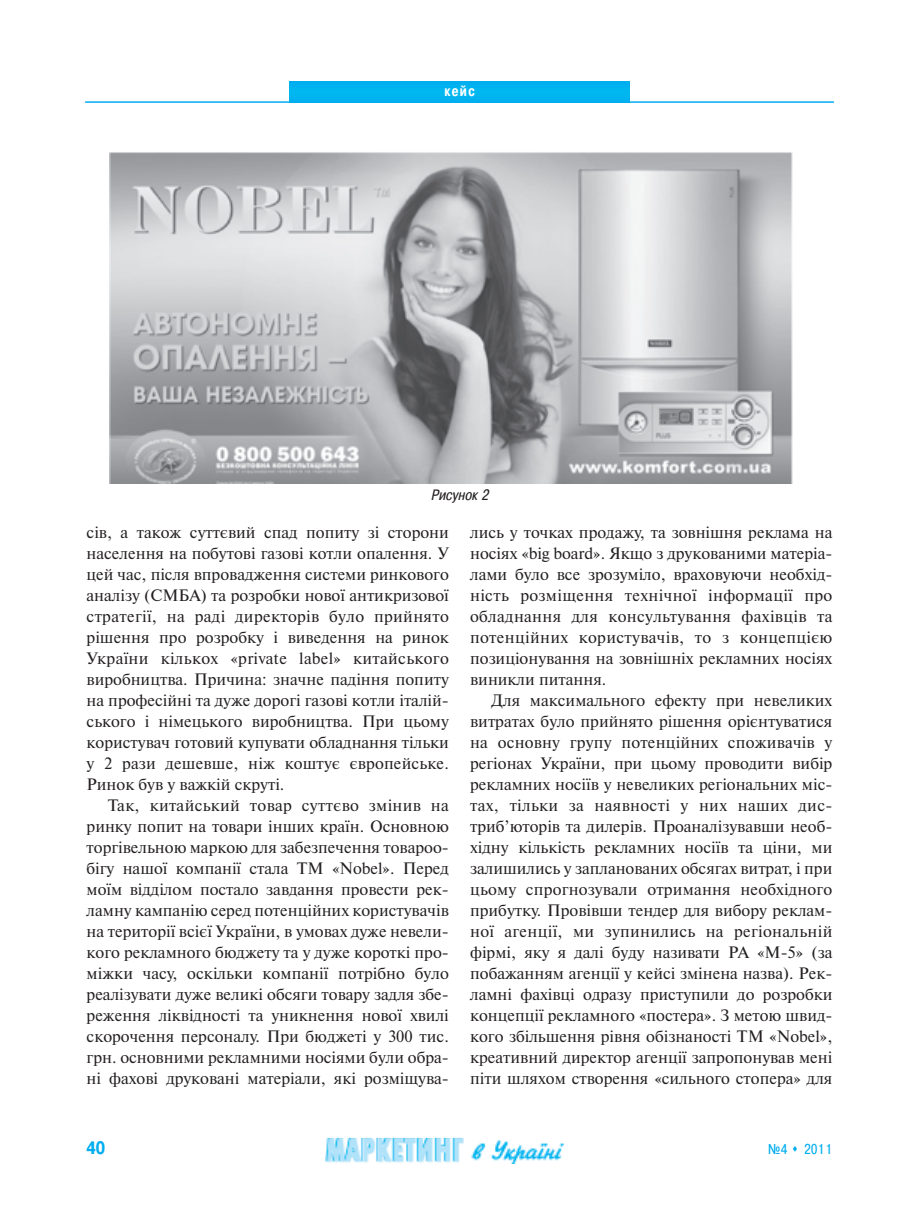
<style>
.page{position:relative;width:919px;height:1217px;background:#fff}
.page>*{position:absolute;margin:0;border:0;box-sizing:border-box;transform-origin:0 0}
.t1{font:700 18px "Pragmatica Cond C";color:#00aeef}
.t2{font:16.5px/21px "Newton C";color:#231f20;text-align:justify}
.t3{font:italic 15px "Pragmatica Cond C";color:#231f20}
.t4{font:700 15px "Pragmatica Cond C";color:#fff;scale:.9 1}
.t5{font:14.25px "Pragmatica Cond C";color:#00aeef}
</style>
<div class="page">
<img style="left:325px;top:1137px;width:139px;height:26px">
<img style="left:471px;top:1140px;width:92px;height:23px">
<div style="left:289px;top:81px;width:340px;height:20px;background:#00b3ef"></div>
<hr style="left:85px;top:101px;width:748px;height:2px;background:#00aeef">
<img style="left:109px;top:152px;width:683px;height:331px">
<p class="t4" style="left:444px;top:82px;width:35px">кейс</p>
<p class="t3" style="left:431px;top:486px;width:61px">Рисунок 2</p>
<p class="t2" style="left:87px;top:521px;width:364px">сів, а також суттєвий спад попиту зі сторони населення на побутові газові котли опалення. У цей час, після впровадження системи ринкового аналізу (СМБА) та розробки нової антикризової стратегії, на раді директорів було прийнято рішення про розробку і виведення на ринок України кількох «private label» китайського виробництва. Причина: значне падіння попиту на професійні та дуже дорогі газові котли італій&shy;ського і німецького виробництва. При цьому користувач готовий купувати обладнання тільки у 2 рази дешевше, ніж коштує європейське.<br>Ринок був у важкій скруті.</p>
<p class="t2" style="left:87px;top:794px;width:364px;text-indent:21px">Так, китайський товар суттєво змінив на ринку попит на товари інших країн. Основною торгівельною маркою для забезпечення товароо&shy;бігу нашої компанії стала ТМ «Nobel». Перед моїм відділом постало завдання провести рек&shy;ламну кампанію серед потенційних користувачів на території всієї України, в умовах дуже невели&shy;кого рекламного бюджету та у дуже короткі про&shy;міжки часу, оскільки компанії потрібно було реалізувати дуже великі обсяги товару задля збе&shy;реження ліквідності та уникнення нової хвилі скорочення персоналу. При бюджеті у 300 тис. грн. основними рекламними носіями були обра&shy;ні фахові друковані матеріали, які розміщува-</p>
<p class="t2" style="left:470px;top:521px;width:364px">лись у точках продажу, та зовнішня реклама на носіях «bіg board». Якщо з друкованими матеріа&shy;лами було все зрозуміло, враховуючи необхід&shy;ність розміщення технічної інформації про обладнання для консультування фахівців та потенційних користувачів, то з концепцією позиціонування на зовнішніх рекламних носіях виникли питання.</p>
<p class="t2" style="left:470px;top:689px;width:364px;text-indent:21px">Для максимального ефекту при невеликих витратах було прийнято рішення орієнтуватися на основну групу потенційних споживачів у регіонах України, при цьому проводити вибір рекламних носіїв у невеликих регіональних міс&shy;тах, тільки за наявності у них наших дис&shy;триб’юторів та дилерів. Проаналізувавши необ&shy;хідну кількість рекламних носіїв та ціни, ми залишились у запланованих обсягах витрат, і при цьому спрогнозували отримання необхідного прибутку. Провівши тендер для вибору реклам&shy;ної агенції, ми зупинились на регіональній фірмі, яку я далі буду називати РА «М-5» (за побажанням агенції у кейсі змінена назва). Рек&shy;ламні фахівці одразу приступили до розробки концепції рекламного «постера». З метою швид&shy;кого збільшення рівня обізнаності ТМ «Nobel», креативний директор агенції запропонував мені піти шляхом створення «сильного стопера» для</p>
<p class="t1" style="left:87px;top:1136px;width:20px">40</p>
<p class="t5" style="left:768px;top:1140px;width:66px">№4 ▲ 2011</p>
</div>
